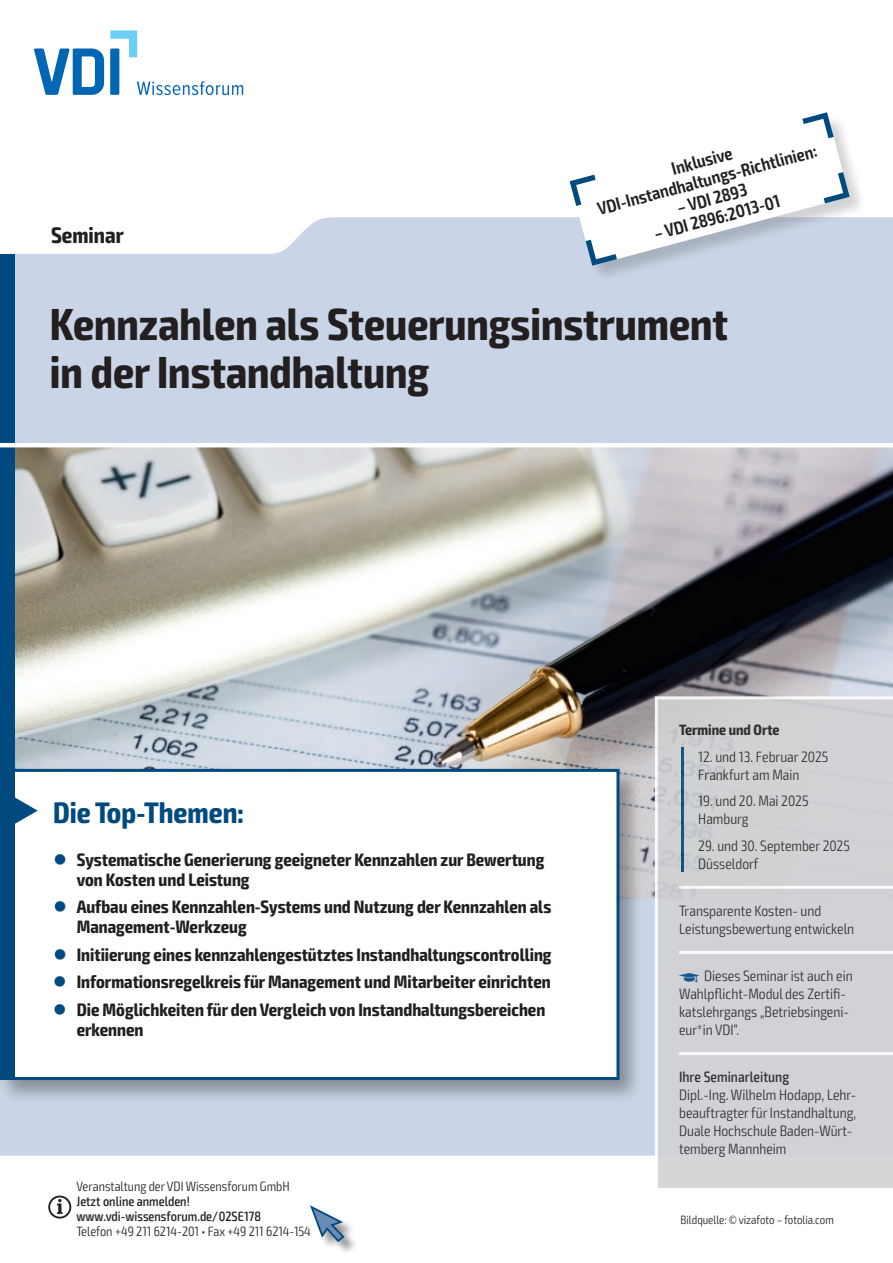
<style>
.page{position:relative;width:893px;height:1263px;background:#fff}
.page>*{position:absolute;margin:0;border:0;box-sizing:border-box;transform-origin:0 0}
.t1{font:700 condensed 45px/48px "Exo 2";color:#231f20}
.t2{font:700 condensed 29.7px "Exo 2";color:#004a7f}
.t3{font:700 condensed 22.5px "Exo 2";color:#231f20}
.t4{font:700 condensed 18px/19.5px "Exo 2";color:#231f20}
.t5{font:600 condensed 18px/19.5px "Exo 2";color:#231f20;text-align:center}
.t6{font:300 condensed 15px/18px "Exo 2";color:#231f20}
.t7{font:500 condensed 15px "Exo 2";color:#231f20}
.t8{font:700 condensed 15px "Exo 2";color:#231f20}
.t9{font:300 condensed 13.5px "Exo 2";color:#231f20}
.t10{font:500 condensed 13.5px/15px "Exo 2";color:#231f20}
.t11{font:300 condensed 12px "Exo 2";color:#231f20}
.t12{font:6px "VDI Iconset S4 A Regular";color:#004a7f}
.s1{color:#004a7f}
</style>
<div class="page">
<div style="left:0;top:217px;width:893px;height:938px;background:#c9d5e6"></div>
<img style="left:14px;top:447px;width:879px;height:451px">
<div style="left:0;top:765px;width:644px;height:340px;background:#231f20;opacity:.4"></div>
<div style="left:2px;top:770px;width:616px;height:308px;background:#fff"></div>
<div style="left:3px;top:772px;width:11px;height:305px;background:#004a7f"></div>
<div style="left:0;top:769px;width:619px;height:311px;border:3px solid #004a7f"></div>
<svg style="left:14px;top:796px;width:24px;height:29px"></svg>
<div style="left:0;top:254px;width:14px;height:519px;background:#004a7f"></div>
<div style="left:311px;top:1206px;width:47px;height:49px;background:#231f20;opacity:.5"></div>
<svg style="left:310px;top:1205px;width:36px;height:38px"></svg>
<hr style="left:0;top:443px;width:893px;height:4px;background:#fff">
<div style="left:655px;top:696px;width:238px;height:492px;background:#d0d2d5"></div>
<svg style="left:48px;top:1195px;width:23px;height:23px"></svg>
<svg style="left:34px;top:30px;width:209px;height:65px"></svg>
<div style="left:570px;top:113px;width:297px;height:170px;background:#231f20;opacity:.2"></div>
<svg style="left:570px;top:112px;width:280px;height:154px"></svg>
<p class="t3" style="left:51px;top:221px;width:74px">Seminar</p>
<p class="t5" style="left:590px;top:181px;width:228px;rotate:-15deg">Inklusive<br>VDI-Instandhaltungs-Richtlinien:</p>
<p class="t5" style="left:675px;top:199px;width:73px;rotate:-15deg">– VDI 2893</p>
<p class="t5" style="left:652px;top:225px;width:131px;rotate:-15deg">– VDI 2896:2013-01</p>
<h1 class="t1" style="left:50px;top:301px;width:680px">Kennzahlen als Steuerungsinstrument in der Instandhaltung</h1>
<h2 class="t2" style="left:53px;top:794px;width:192px">Die Top-Themen:</h2>
<p class="t4" style="left:77px;top:850px;width:469px;text-indent:-23px"><span class="s1">●</span> Systematische Generierung geeigneter Kennzahlen zur Bewertung von Kosten und Leistung</p>
<p class="t4" style="left:77px;top:898px;width:476px;text-indent:-23px"><span class="s1">●</span> Aufbau eines Kennzahlen-Systems und Nutzung der Kennzahlen als<br>Management-Werkzeug</p>
<p class="t4" style="left:53px;top:945px;width:500px"><span class="s1">●</span> Initiierung eines kennzahlengestütztes Instandhaltungscontrolling</p>
<p class="t4" style="left:53px;top:973px;width:499px"><span class="s1">●</span> Informationsregelkreis für Management und Mitarbeiter einrichten</p>
<p class="t4" style="left:77px;top:1000px;width:470px;text-indent:-23px"><span class="s1">●</span> Die Möglichkeiten für den Vergleich von Instandhaltungsbereichen erkennen</p>
<p class="t9" style="left:77px;top:1178px;width:215px">Veranstaltung der VDI Wissensforum GmbH</p>
<p class="t10" style="left:77px;top:1194px;width:186px">Jetzt online anmelden! www.vdi-wissensforum.de/02SE178</p>
<p class="t9" style="left:77px;top:1223px;width:236px">Telefon +49 211 6214-201 • Fax +49 211 6214-154</p>
<p class="t8" style="left:679px;top:721px;width:102px">Termine und Orte</p>
<p class="t6" style="left:698px;top:748px;width:131px">12. und 13. Februar 2025<br>Frankfurt am Main</p>
<p class="t6" style="left:698px;top:792px;width:112px">19. und 20. Mai 2025<br>Hamburg</p>
<p class="t6" style="left:698px;top:837px;width:153px">29. und 30. September 2025<br>Düsseldorf</p>
<p class="t6" style="left:679px;top:902px;width:177px">Transparente Kosten- und<br>Leistungsbewertung entwickeln</p>
<p class="t12" style="left:679px;top:972px;width:22px">z</p>
<p class="t6" style="left:679px;top:967px;width:175px;text-indent:25px">Dieses Seminar ist auch ein<br>Wahlpflicht-Modul des Zertifi&shy;katslehrgangs „Betriebsingeni&shy;eur*in VDI“.</p>
<p class="t7" style="left:679px;top:1068px;width:112px">Ihre Seminarleitung</p>
<p class="t6" style="left:679px;top:1086px;width:179px">Dipl.-Ing. Wilhelm Hodapp, Lehr&shy;beauftragter für Instandhaltung,<br>Duale Hochschule Baden-Würt&shy;temberg Mannheim</p>
<p class="t11" style="left:681px;top:1213px;width:155px">Bildquelle: © vizafoto – fotolia.com</p>
</div>
